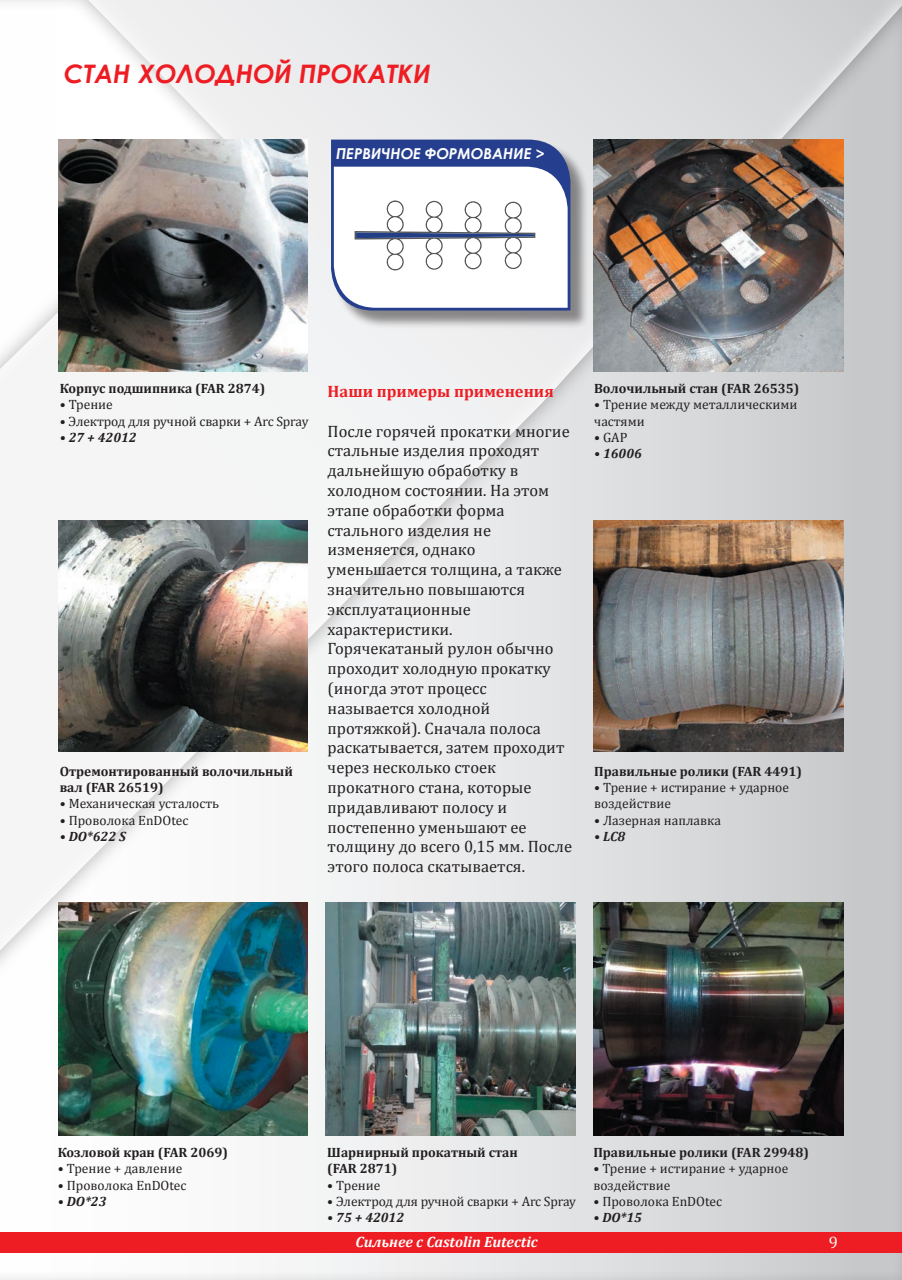
<style>
.page{position:relative;width:902px;height:1280px;background:#fff}
.page>*{position:absolute;margin:0;border:0;box-sizing:border-box;transform-origin:0 0}
.t1{font:italic 700 25.5px "Century Gothic";color:#ee1d23}
.t2{font:16.5px/19.8px "Cambria";color:#231f20}
.t3{font:700 16.5px "Cambria";color:#ee1d23}
.t4{font:16.5px "Cambria";color:#fff}
.t5{font:italic 700 15px "Cambria";color:#fff}
.t6{font:italic 700 15px "Century Gothic";color:#fff}
.t7{font:13.5px/16.2px "Cambria";color:#231f20}
.t8{font:700 13.5px/16.2px "Cambria";color:#231f20}
.t9{font:italic 700 13.5px "Cambria";color:#231f20}
</style>
<div class="page">
<div style="left:0;top:0;width:901px;height:1280px;background:#231f20;opacity:.35"></div>
<div style="left:0;top:0;width:246px;height:1280px;background:#f8f8f9"></div>
<img style="left:593px;top:140px;width:250px;height:231px">
<img style="left:593px;top:521px;width:250px;height:230px">
<img style="left:593px;top:902px;width:250px;height:233px">
<img style="left:58px;top:521px;width:250px;height:230px">
<img style="left:58px;top:902px;width:250px;height:233px">
<img style="left:326px;top:902px;width:249px;height:233px">
<img style="left:58px;top:140px;width:250px;height:231px">
<div style="left:333px;top:142px;width:256px;height:187px;background:#231f20;opacity:.5"></div>
<svg style="left:331px;top:140px;width:239px;height:171px"></svg>
<svg style="left:0;top:340px;width:22px;height:619px"></svg>
<div style="left:0;top:1232px;width:901px;height:21px;background:#ee1d23"></div>
<h1 class="t1" style="left:64px;top:54px;width:368px">СТАН ХОЛОДНОЙ ПРОКАТКИ</h1>
<p class="t6" style="left:336px;top:143px;width:210px">ПЕРВИЧНОЕ ФОРМОВАНИЕ &gt;</p>
<p class="t8" style="left:60px;top:380px;width:207px">Корпус подшипника (FAR 2874)</p>
<p class="t7" style="left:60px;top:397px;width:55px">• Трение</p>
<p class="t7" style="left:60px;top:413px;width:250px">• Электрод для ручной сварки + Arc Spray</p>
<p class="t9" style="left:60px;top:428px;width:78px">• 27 + 42012</p>
<p class="t8" style="left:60px;top:763px;width:235px">Отремонтированный волочильный вал (FAR 26519)</p>
<p class="t7" style="left:60px;top:796px;width:161px">• Механическая усталость</p>
<p class="t7" style="left:60px;top:812px;width:130px">• Проволока EnDOtec</p>
<p class="t9" style="left:60px;top:827px;width:68px">• DO*622 S</p>
<p class="t3" style="left:327px;top:380px;width:228px">Наши примеры применения</p>
<p class="t2" style="left:327px;top:421px;width:246px">После горячей прокатки многие стальные изделия проходят дальнейшую обработку в холодном состоянии. На этом этапе обработки форма стального изделия не изменяется, однако уменьшается толщина, а также значительно повышаются эксплуатационные характеристики.<br>Горячекатаный рулон обычно проходит холодную прокатку (иногда этот процесс называется холодной протяжкой). Сначала полоса раскатывается, затем проходит через несколько стоек прокатного стана, которые придавливают полосу и постепенно уменьшают ее толщину до всего 0,15 мм. После этого полоса скатывается.</p>
<p class="t8" style="left:594px;top:380px;width:207px">Волочильный стан (FAR 26535)</p>
<p class="t7" style="left:594px;top:397px;width:205px">• Трение между металлическими частями</p>
<p class="t7" style="left:594px;top:429px;width:35px">• GAP</p>
<p class="t9" style="left:594px;top:444px;width:49px">• 16006</p>
<p class="t8" style="left:594px;top:763px;width:209px">Правильные ролики (FAR 4491)</p>
<p class="t7" style="left:594px;top:779px;width:196px">• Трение + истирание + ударное воздействие</p>
<p class="t7" style="left:594px;top:812px;width:128px">• Лазерная наплавка</p>
<p class="t9" style="left:594px;top:827px;width:33px">• LC8</p>
<p class="t8" style="left:58px;top:1144px;width:172px">Козловой кран (FAR 2069)</p>
<p class="t7" style="left:58px;top:1161px;width:126px">• Трение + давление</p>
<p class="t7" style="left:58px;top:1177px;width:130px">• Проволока EnDOtec</p>
<p class="t9" style="left:58px;top:1192px;width:50px">• DO*23</p>
<p class="t8" style="left:327px;top:1144px;width:192px">Шарнирный прокатный стан (FAR 2871)</p>
<p class="t7" style="left:327px;top:1177px;width:55px">• Трение</p>
<p class="t7" style="left:327px;top:1193px;width:250px">• Электрод для ручной сварки + Arc Spray</p>
<p class="t9" style="left:327px;top:1208px;width:78px">• 75 + 42012</p>
<p class="t8" style="left:593px;top:1144px;width:217px">Правильные ролики (FAR 29948)</p>
<p class="t7" style="left:593px;top:1161px;width:196px">• Трение + истирание + ударное воздействие</p>
<p class="t7" style="left:593px;top:1193px;width:130px">• Проволока EnDOtec</p>
<p class="t9" style="left:593px;top:1208px;width:50px">• DO*15</p>
<p class="t5" style="left:355px;top:1231px;width:184px">Сильнее с Castolin Eutectic</p>
<p class="t4" style="left:828px;top:1233px;width:11px">9</p>
</div>
